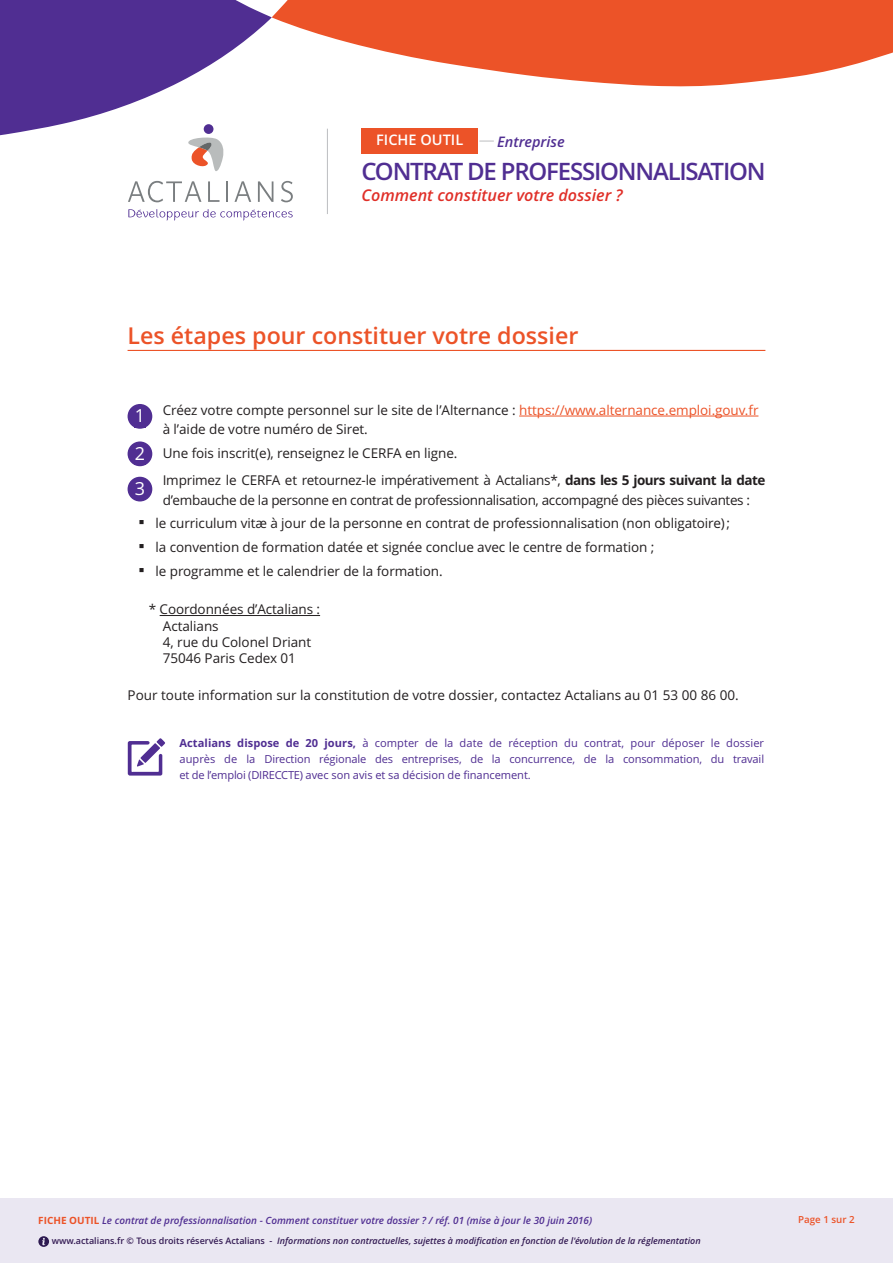
<style>
.page{position:relative;width:893px;height:1263px;background:#fff}
.page>*{position:absolute;margin:0;border:0;box-sizing:border-box;transform-origin:0 0}
.t1{font:600 24px "Open Sans";letter-spacing:-.05em;color:#502e92}
.t2{font:600 23.25px "Open Sans";color:#ec5328}
.t3{font:18px "Open Sans";color:#fff}
.t4{font:italic 600 16.2px "Open Sans";color:#e02f28}
.t5{font:600 14.55px "Open Sans";color:#fff}
.t6{font:italic 600 14.55px "Open Sans";color:#502e92}
.t7{font:13.5px/16.4px "Open Sans";letter-spacing:-.005em;color:#231f20}
.t8{font:13.5px "Open Sans";letter-spacing:-.025em;color:#231f20}
.t9{font:11.1px/15.9px "Open Sans";letter-spacing:-.005em;color:#502e92;text-align:justify}
.t10{font:italic 600 10.05px "Open Sans";color:#502e92}
.t11{font:600 9.75px "Open Sans";color:#ec5328}
.t12{font:italic 600 9px "Open Sans";color:#331a53}
.s1{font-size:18px;color:#fff}
.s2{color:#ec5328}
.s3{font-weight:700}
.s4{font-family:"Arial";font-size:18px}
.s5{font-weight:700;font-style:normal;color:#ec5328}
.s6{font-style:normal}
</style>
<div class="page">
<svg style="left:272px;top:0;width:621px;height:87px;fill:#ec5328"></svg>
<div style="left:0;top:1198px;width:893px;height:65px;background:#eae7f2"></div>
<svg style="left:38px;top:1236px;width:11px;height:11px"></svg>
<svg style="left:0;top:0;width:272px;height:171px"></svg>
<div style="left:204px;top:124px;width:9px;height:10px;background:#502e92;border-radius:50%"></div>
<svg style="left:128px;top:181px;width:73px;height:21px"></svg>
<svg style="left:208px;top:181px;width:12px;height:21px"></svg>
<hr style="left:226px;top:181px;width:2px;height:21px;background:#7a7e80">
<svg style="left:235px;top:181px;width:16px;height:21px"></svg>
<svg style="left:258px;top:181px;width:15px;height:21px"></svg>
<svg style="left:281px;top:181px;width:12px;height:21px"></svg>
<svg style="left:128px;top:209px;width:165px;height:11px"></svg>
<hr style="left:327px;top:129px;width:1px;height:85px;background:#bcbdc0">
<div style="left:361px;top:129px;width:117px;height:25px;background:#ec5328"></div>
<hr style="left:128px;top:350px;width:637px;height:1px;background:#ec5328">
<hr style="left:160px;top:615px;width:160px;height:1px;background:#231f20">
<svg style="left:128px;top:775px;width:34px;height:1px"></svg>
<svg style="left:128px;top:738px;width:37px;height:37px"></svg>
<svg style="left:479px;top:141px;width:15px;height:1px"></svg>
<div style="left:128px;top:404px;width:24px;height:25px;background:#502e92;border-radius:50%"></div>
<hr style="left:519px;top:416px;width:239px;height:1px;background:#ec5328">
<div style="left:128px;top:477px;width:24px;height:24px;background:#502e92;border-radius:50%"></div>
<div style="left:128px;top:441px;width:24px;height:25px;background:#502e92;border-radius:50%"></div>
<p class="t5" style="left:376px;top:132px;width:89px">FICHE OUTIL</p>
<h1 class="t1" style="left:361px;top:157px;width:406px">CONTRAT DE PROFESSIONNALISATION</h1>
<p class="t4" style="left:361px;top:186px;width:263px">Comment constituer votre dossier ?</p>
<p class="t6" style="left:497px;top:133px;width:69px">Entreprise</p>
<h2 class="t2" style="left:128px;top:323px;width:452px">Les étapes pour constituer votre dossier</h2>
<p class="t7" style="left:163px;top:401px;width:597px;line-height:19.2px;text-indent:-28px"><span class="s1">1</span> Créez votre compte personnel sur le site de l’Alternance : <span class="s2">https://www.alternance.emploi.gouv.fr </span>à l’aide de votre numéro de Siret.</p>
<p class="t7" style="left:163px;top:440px;width:604px;line-height:27.3px;text-indent:-28px"><span class="s1">2</span> Une fois inscrit(e), renseignez le CERFA en ligne.<br>Imprimez le CERFA et retournez-le impérativement à Actalians*, <span class="s3">dans les 5 jours suivant la date</span></p>
<p class="t8" style="left:163px;top:492px;width:589px">d’embauche de la personne en contrat de professionnalisation, accompagné des pièces suivantes :</p>
<h3 class="t3" style="left:135px;top:478px;width:12px">3</h3>
<p class="t7" style="left:138px;top:515px;width:593px"><span class="s4">▪</span> le curriculum vitæ à jour de la personne en contrat de professionnalisation (non obligatoire);</p>
<p class="t7" style="left:138px;top:539px;width:518px"><span class="s4">▪</span> la convention de formation datée et signée conclue avec le centre de formation ;</p>
<p class="t7" style="left:138px;top:563px;width:306px"><span class="s4">▪</span> le programme et le calendrier de la formation.</p>
<p class="t7" style="left:163px;top:601px;width:159px;text-indent:-14px">* Coordonnées d’Actalians :<br>Actalians<br>4, rue du Colonel Driant<br>75046 Paris Cedex 01</p>
<p class="t7" style="left:128px;top:688px;width:613px">Pour toute information sur la constitution de votre dossier, contactez Actalians au 01 53 00 86 00.</p>
<p class="t9" style="left:179px;top:735px;width:586px"><span class="s3">Actalians dispose de 20 jours,</span> à compter de la date de réception du contrat, pour déposer le dossier auprès de la Direction régionale des entreprises, de la concurrence, de la consommation, du travail et de l’emploi (DIRECCTE) avec son avis et sa décision de financement.</p>
<p class="t10" style="left:38px;top:1215px;width:555px"><span class="s5">FICHE OUTIL</span> Le contrat de professionnalisation - Comment constituer votre dossier ? / réf. 01 (mise à jour le 30 juin 2016)</p>
<p class="t12" style="left:52px;top:1236px;width:650px"><span class="s6">www.actalians.fr © Tous droits réservés Actalians -</span> Informations non contractuelles, sujettes à modification en fonction de l'évolution de la réglementation</p>
<p class="t11" style="left:798px;top:1214px;width:58px">Page 1 sur 2</p>
</div>
